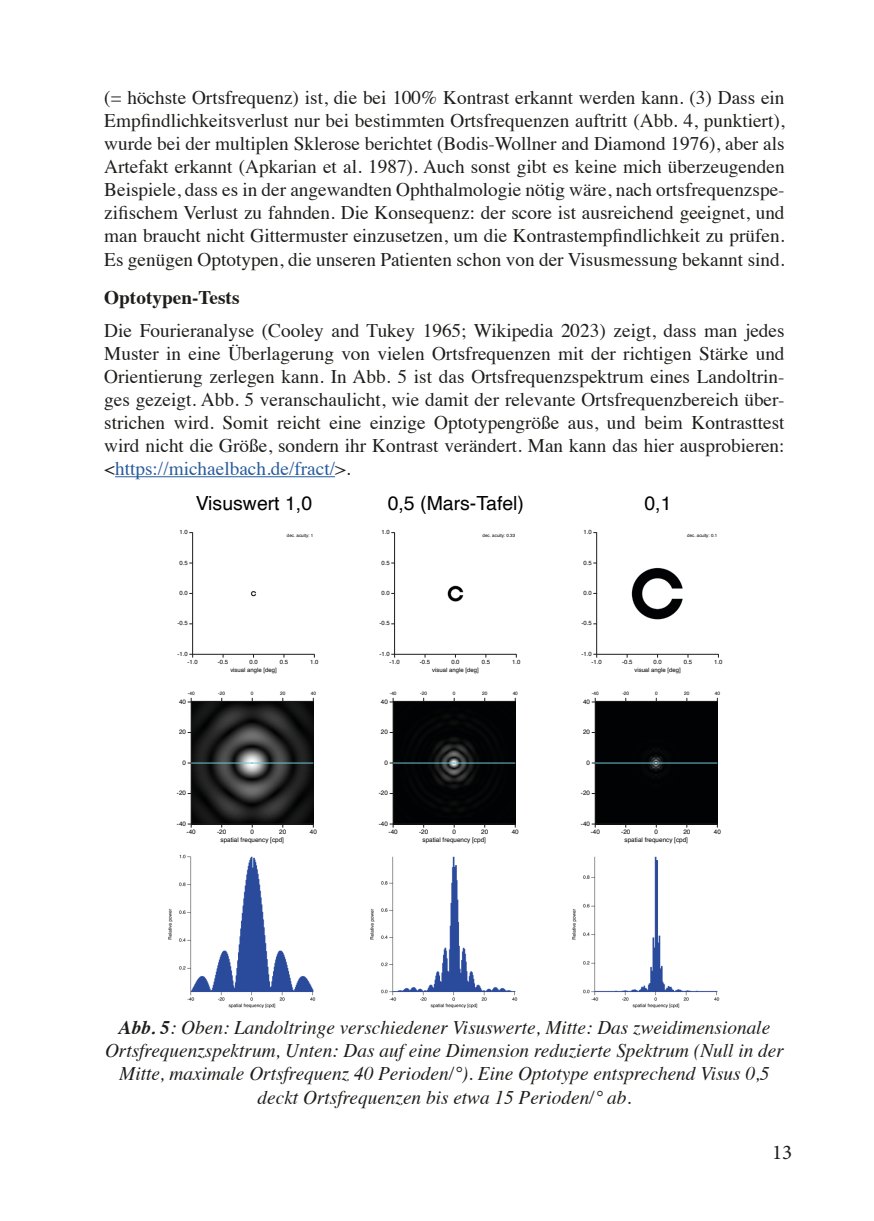
<style>
.page{position:relative;width:874px;height:1221px;background:#fff}
.page>*{position:absolute;margin:0;border:0;box-sizing:border-box;transform-origin:0 0}
.t1{font:21px "Minion Pro";color:#1d1d1b}
.t2{font:19.43px "Helvetica";color:#020203}
.t3{font:19.25px/23.1px "Times";color:#1d1d1b;text-align:justify}
.Legende{font:italic 19.25px/23.1px "Times";color:#1d1d1b;text-align:center}
.Überschrift_2{font:700 19.25px "Times";color:#1d1d1b}
.t4{font:6.3px "Helvetica";color:#020203}
.t5{font:5.95px "Helvetica";color:#020203}
.t6{font:4.73px "Helvetica";color:#020203}
.t7{font:4.55px "Helvetica";color:#020203}
.s1{color:#275b9c}
.s2{font-weight:700}
</style>
<div class="page">
<hr style="left:115px;top:476px;width:220px;height:1px;background:#275b9c">
<img style="left:193px;top:532px;width:121px;height:122px">
<hr style="left:192px;top:532px;width:1px;height:122px;background:#1d1d1b">
<hr style="left:192px;top:654px;width:122px;height:1px;background:#1d1d1b">
<div style="left:287px;top:533px;width:26px;height:5px;background:#fff"></div>
<img style="left:395px;top:533px;width:121px;height:121px">
<hr style="left:394px;top:532px;width:1px;height:122px;background:#1d1d1b">
<hr style="left:394px;top:654px;width:122px;height:1px;background:#1d1d1b">
<div style="left:482px;top:533px;width:33px;height:5px;background:#fff"></div>
<img style="left:597px;top:532px;width:121px;height:122px">
<hr style="left:596px;top:532px;width:1px;height:122px;background:#1d1d1b">
<hr style="left:596px;top:654px;width:122px;height:1px;background:#1d1d1b">
<div style="left:686px;top:533px;width:30px;height:5px;background:#fff"></div>
<img style="left:192px;top:702px;width:121px;height:121px">
<hr style="left:191px;top:701px;width:1px;height:123px;background:#1d1d1b">
<hr style="left:191px;top:823px;width:122px;height:1px;background:#1d1d1b">
<svg style="left:187px;top:823px;width:5px;height:4px"></svg>
<hr style="left:191px;top:701px;width:122px;height:1px;background:#1d1d1b">
<hr style="left:191px;top:762px;width:122px;height:1px;background:#6ec7d9">
<img style="left:393px;top:702px;width:122px;height:121px">
<hr style="left:392px;top:701px;width:1px;height:123px;background:#1d1d1b">
<hr style="left:393px;top:823px;width:122px;height:1px;background:#1d1d1b">
<hr style="left:393px;top:701px;width:122px;height:1px;background:#1d1d1b">
<hr style="left:393px;top:762px;width:122px;height:1px;background:#6ec7d9">
<div style="left:595px;top:702px;width:122px;height:121px;background:#010203"></div>
<hr style="left:594px;top:701px;width:1px;height:123px;background:#1d1d1b">
<hr style="left:595px;top:823px;width:122px;height:1px;background:#1d1d1b">
<hr style="left:594px;top:701px;width:123px;height:1px;background:#1d1d1b">
<hr style="left:595px;top:762px;width:122px;height:1px;background:#6ec7d9">
<img style="left:168px;top:854px;width:148px;height:153px">
<img style="left:370px;top:856px;width:148px;height:151px">
<img style="left:572px;top:856px;width:148px;height:151px">
<p class="t3" style="left:104px;top:84px;width:681px">(= höchste Ortsfrequenz) ist, die bei 100% Kontrast erkannt werden kann. (3) Dass ein Empfindlichkeitsverlust nur bei bestimmten Ortsfrequenzen auftritt (Abb. 4, punktiert), wurde bei der multiplen Sklerose berichtet (Bodis-Wollner and Diamond 1976), aber als Artefakt erkannt (Apkarian et al. 1987). Auch sonst gibt es keine mich überzeugenden Beispiele, dass es in der angewandten Ophthalmologie nötig wäre, nach ortsfrequenzspe&shy;zifischem Verlust zu fahnden. Die Konsequenz: der score ist ausreichend geeignet, und man braucht nicht Gittermuster einzusetzen, um die Kontrastempfindlichkeit zu prüfen.<br>Es genügen Optotypen, die unseren Patienten schon von der Visusmessung bekannt sind.</p>
<p class="Überschrift_2" style="left:104px;top:278px;width:137px">Optotypen-Tests</p>
<p class="t3" style="left:104px;top:317px;width:681px">Die Fourieranalyse (Cooley and Tukey 1965; Wikipedia 2023) zeigt, dass man jedes Muster in eine Überlagerung von vielen Ortsfrequenzen mit der richtigen Stärke und Orientierung zerlegen kann. In Abb. 5 ist das Ortsfrequenzspektrum eines Landoltrin&shy;ges gezeigt. Abb. 5 veranschaulicht, wie damit der relevante Ortsfrequenzbereich über&shy;strichen wird. Somit reicht eine einzige Optotypengröße aus, und beim Kontrasttest wird nicht die Größe, sondern ihr Kontrast verändert. Man kann das hier ausprobieren: &lt;<span class="s1">https://michaelbach.de/fract/</span>&gt;.</p>
<p class="t2" style="left:195px;top:488px;width:118px">Visuswert 1,0</p>
<p class="t2" style="left:387px;top:488px;width:138px">0,5 (Mars-Tafel)</p>
<p class="t2" style="left:644px;top:488px;width:29px">0,1</p>
<p class="t5" style="left:179px;top:527px;width:10px">1.0</p>
<p class="t7" style="left:287px;top:532px;width:28px">dec. acuity: 1</p>
<p class="t5" style="left:381px;top:527px;width:10px">1.0</p>
<p class="t7" style="left:482px;top:532px;width:34px">dec. acuity: 0.33</p>
<p class="t5" style="left:583px;top:527px;width:10px">1.0</p>
<p class="t7" style="left:686px;top:532px;width:32px">dec. acuity: 0.1</p>
<p class="t5" style="left:179px;top:558px;width:10px">0.5</p>
<p class="t5" style="left:381px;top:558px;width:10px">0.5</p>
<p class="t5" style="left:583px;top:558px;width:10px">0.5</p>
<p class="t5" style="left:179px;top:588px;width:10px">0.0</p>
<p class="t5" style="left:381px;top:588px;width:10px">0.0</p>
<p class="t5" style="left:583px;top:588px;width:10px">0.0</p>
<p class="t5" style="left:177px;top:618px;width:12px">-0.5</p>
<p class="t5" style="left:379px;top:618px;width:12px">-0.5</p>
<p class="t5" style="left:581px;top:618px;width:12px">-0.5</p>
<p class="t5" style="left:177px;top:649px;width:12px">-1.0</p>
<p class="t5" style="left:379px;top:649px;width:12px">-1.0</p>
<p class="t5" style="left:581px;top:649px;width:12px">-1.0</p>
<p class="t5" style="left:187px;top:657px;width:12px">-1.0</p>
<p class="t5" style="left:218px;top:657px;width:12px">-0.5</p>
<p class="t5" style="left:249px;top:657px;width:10px">0.0</p>
<p class="t5" style="left:280px;top:657px;width:10px">0.5</p>
<p class="t5" style="left:310px;top:657px;width:10px">1.0</p>
<p class="t5" style="left:230px;top:664px;width:48px">visual angle [deg]</p>
<p class="t5" style="left:389px;top:657px;width:12px">-1.0</p>
<p class="t5" style="left:420px;top:657px;width:12px">-0.5</p>
<p class="t5" style="left:451px;top:657px;width:10px">0.0</p>
<p class="t5" style="left:481px;top:657px;width:10px">0.5</p>
<p class="t5" style="left:512px;top:657px;width:10px">1.0</p>
<p class="t5" style="left:432px;top:664px;width:48px">visual angle [deg]</p>
<p class="t5" style="left:591px;top:657px;width:12px">-1.0</p>
<p class="t5" style="left:621px;top:657px;width:12px">-0.5</p>
<p class="t5" style="left:653px;top:657px;width:10px">0.0</p>
<p class="t5" style="left:683px;top:657px;width:10px">0.5</p>
<p class="t5" style="left:714px;top:657px;width:10px">1.0</p>
<p class="t5" style="left:634px;top:664px;width:48px">visual angle [deg]</p>
<p class="t6" style="left:188px;top:689px;width:8px">-40</p>
<p class="t6" style="left:218px;top:689px;width:8px">-20</p>
<p class="t6" style="left:251px;top:689px;width:4px">0</p>
<p class="t6" style="left:280px;top:689px;width:7px">20</p>
<p class="t6" style="left:310px;top:689px;width:7px">40</p>
<p class="t6" style="left:389px;top:689px;width:8px">-40</p>
<p class="t6" style="left:420px;top:689px;width:8px">-20</p>
<p class="t6" style="left:452px;top:689px;width:4px">0</p>
<p class="t6" style="left:482px;top:689px;width:7px">20</p>
<p class="t6" style="left:512px;top:689px;width:7px">40</p>
<p class="t6" style="left:591px;top:689px;width:8px">-40</p>
<p class="t6" style="left:622px;top:689px;width:8px">-20</p>
<p class="t6" style="left:654px;top:689px;width:4px">0</p>
<p class="t6" style="left:684px;top:689px;width:7px">20</p>
<p class="t6" style="left:714px;top:689px;width:7px">40</p>
<p class="t4" style="left:179px;top:696px;width:9px">40</p>
<p class="t4" style="left:381px;top:696px;width:9px">40</p>
<p class="t4" style="left:582px;top:696px;width:9px">40</p>
<p class="t4" style="left:179px;top:727px;width:9px">20</p>
<p class="t4" style="left:381px;top:727px;width:9px">20</p>
<p class="t4" style="left:582px;top:727px;width:9px">20</p>
<p class="t4" style="left:182px;top:757px;width:5px">0</p>
<p class="t4" style="left:384px;top:757px;width:5px">0</p>
<p class="t4" style="left:586px;top:757px;width:5px">0</p>
<p class="t4" style="left:177px;top:788px;width:11px">-20</p>
<p class="t4" style="left:378px;top:788px;width:11px">-20</p>
<p class="t4" style="left:580px;top:788px;width:11px">-20</p>
<p class="t4" style="left:177px;top:818px;width:11px">-40</p>
<p class="t4" style="left:378px;top:818px;width:11px">-40</p>
<p class="t4" style="left:580px;top:818px;width:11px">-40</p>
<p class="t4" style="left:186px;top:827px;width:11px">-40</p>
<p class="t4" style="left:217px;top:827px;width:11px">-20</p>
<p class="t4" style="left:250px;top:827px;width:5px">0</p>
<p class="t4" style="left:279px;top:827px;width:9px">20</p>
<p class="t4" style="left:309px;top:827px;width:9px">40</p>
<p class="t4" style="left:220px;top:835px;width:65px">spatial frequency [cpd]</p>
<p class="t4" style="left:388px;top:827px;width:11px">-40</p>
<p class="t4" style="left:419px;top:827px;width:11px">-20</p>
<p class="t4" style="left:452px;top:827px;width:5px">0</p>
<p class="t4" style="left:481px;top:827px;width:9px">20</p>
<p class="t4" style="left:511px;top:827px;width:9px">40</p>
<p class="t4" style="left:422px;top:835px;width:65px">spatial frequency [cpd]</p>
<p class="t4" style="left:590px;top:827px;width:11px">-40</p>
<p class="t4" style="left:621px;top:827px;width:11px">-20</p>
<p class="t4" style="left:654px;top:827px;width:5px">0</p>
<p class="t4" style="left:683px;top:827px;width:9px">20</p>
<p class="t4" style="left:713px;top:827px;width:9px">40</p>
<p class="t4" style="left:624px;top:835px;width:65px">spatial frequency [cpd]</p>
<p class="Legende" style="left:105px;top:1014px;width:680px"><span class="s2">Abb. 5</span>: Oben: Landoltringe verschiedener Visuswerte, Mitte: Das zweidimensionale Ortsfrequenzspektrum, Unten: Das auf eine Dimension reduzierte Spektrum (Null in der Mitte, maximale Ortsfrequenz 40 Perioden/°). Eine Optotype entsprechend Visus 0,5 deckt Ortsfrequenzen bis etwa 15 Perioden/° ab.</p>
<p class="t1" style="left:771px;top:1137px;width:22px">13</p>
</div>
